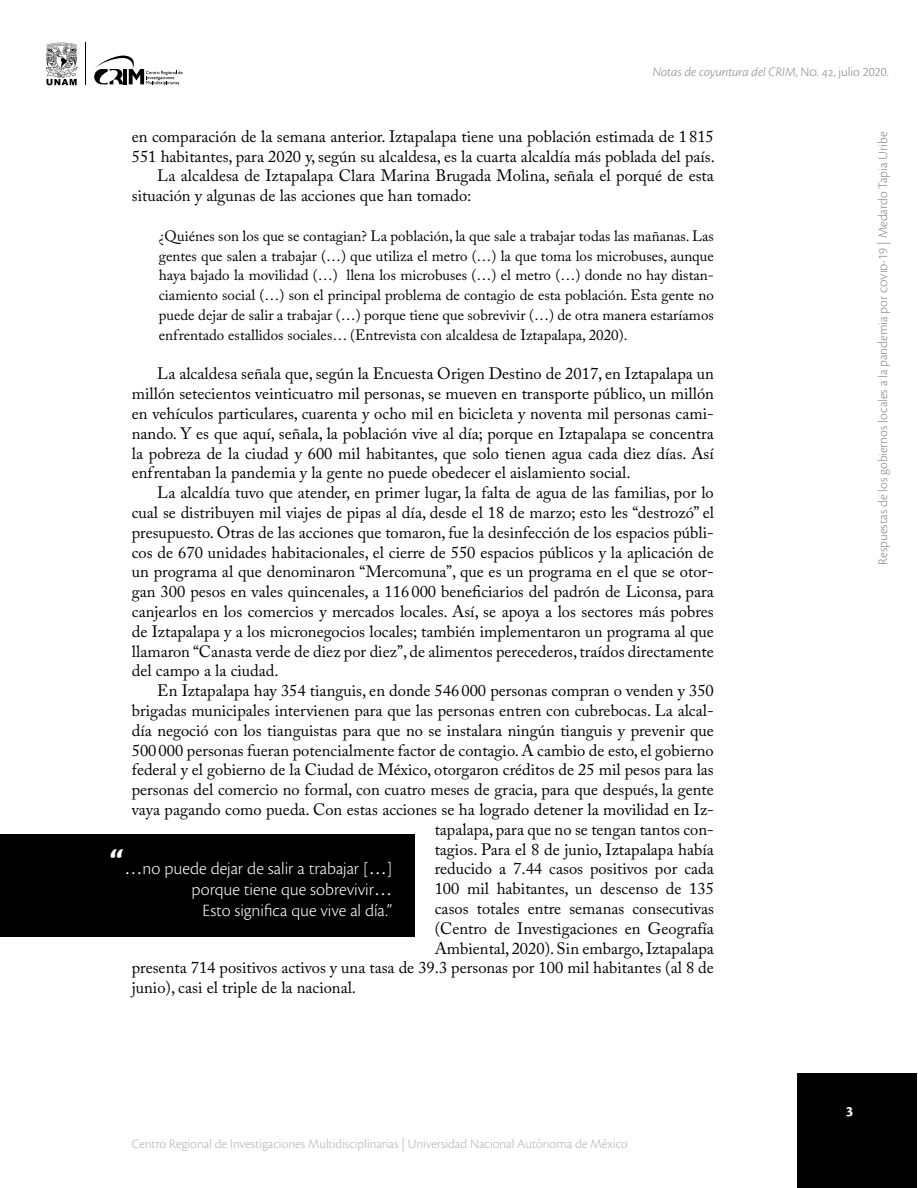
<style>
.page{position:relative;width:918px;height:1188px;background:#fff}
.page>*{position:absolute;margin:0;border:0;box-sizing:border-box;transform-origin:0 0}
.t1{font:300 18px/21.3px "Cronos Pro";letter-spacing:-.005em;color:#fff;text-align:right}
.t2{font:16.5px/19.8px "Adobe Caslon Pro";color:#000;text-align:justify}
.t3{font:15px/19.8px "Adobe Caslon Pro";color:#000;text-align:justify}
.t4{font:700 15px "Cronos Pro";color:#fff}
.t5{font:300 13.5px "Cronos Pro";letter-spacing:-.005em;color:#b3b2b2}
.t6{font:300 13.5px "Cronos Pro";color:#878787}
.t7{font:italic 300 13.5px "Cronos Pro";letter-spacing:-.005em;color:#878787}
.s1{font-style:normal}
.s2{font-weight:700;font-size:36px}
.s3{font-family:"Arno Pro";font-weight:400}
</style>
<div class="page">
<div style="left:798px;top:1073px;width:119px;height:115px;background:#000"></div>
<svg style="left:46px;top:43px;width:32px;height:42px"></svg>
<svg style="left:94px;top:56px;width:89px;height:29px"></svg>
<hr style="left:85px;top:43px;width:1px;height:42px;background:#000">
<div style="left:0;top:835px;width:414px;height:102px;background:#000"></div>
<p class="t7" style="left:653px;top:65px;width:237px">Notas de coyuntura del CRIM<span class="s1">, No. 42, julio 2020.</span></p>
<p class="t2" style="left:132px;top:126px;width:584px">en comparación de la semana anterior. Iztapalapa tiene una población estimada de 1815</p>
<p class="t2" style="left:132px;top:146px;width:585px">551 habitantes, para 2020 y, según su alcaldesa, es la cuarta alcaldía más poblada del país.</p>
<p class="t2" style="left:157px;top:166px;width:558px">La alcaldesa de Iztapalapa Clara Marina Brugada Molina, señala el porqué de esta</p>
<p class="t2" style="left:132px;top:186px;width:341px">situación y algunas de las acciones que han tomado:</p>
<p class="t3" style="left:159px;top:226px;width:557px">¿Quiénes son los que se contagian? La población, la que sale a trabajar todas las mañanas. Las gentes que salen a trabajar (…) que utiliza el metro (…) la que toma los microbuses, aunque haya bajado la movilidad (…) llena los microbuses (…) el metro (…) donde no hay distan&shy;ciamiento social (…) son el principal problema de contagio de esta población. Esta gente no puede dejar de salir a trabajar (…) porque tiene que sobrevivir (…) de otra manera estaríamos enfrentado estallidos sociales… (Entrevista con alcaldesa de Iztapalapa, 2020).</p>
<p class="t2" style="left:132px;top:364px;width:584px;text-indent:26px">La alcaldesa señala que, según la Encuesta Origen Destino de 2017, en Iztapalapa un millón setecientos veinticuatro mil personas, se mueven en transporte público, un millón en vehículos particulares, cuarenta y ocho mil en bicicleta y noventa mil personas cami&shy;nando. Y es que aquí, señala, la población vive al día; porque en Iztapalapa se concentra la pobreza de la ciudad y 600 mil habitantes, que solo tienen agua cada diez días. Así enfrentaban la pandemia y la gente no puede obedecer el aislamiento social.</p>
<p class="t2" style="left:132px;top:483px;width:584px;text-indent:26px">La alcaldía tuvo que atender, en primer lugar, la falta de agua de las familias, por lo cual se distribuyen mil viajes de pipas al día, desde el 18 de marzo; esto les “destrozó” el presupuesto. Otras de las acciones que tomaron, fue la desinfección de los espacios públi&shy;cos de 670 unidades habitacionales, el cierre de 550 espacios públicos y la aplicación de un programa al que denominaron “Mercomuna”, que es un programa en el que se otor&shy;gan 300 pesos en vales quincenales, a 116000 beneficiarios del padrón de Liconsa, para canjearlos en los comercios y mercados locales. Así, se apoya a los sectores más pobres de Iztapalapa y a los micronegocios locales; también implementaron un programa al que llamaron “Canasta verde de diez por diez”, de alimentos perecederos, traídos directamente del campo a la ciudad.</p>
<p class="t2" style="left:157px;top:681px;width:558px">En Iztapalapa hay 354 tianguis, en donde 546 000 personas compran o venden y 350</p>
<p class="t2" style="left:132px;top:700px;width:584px">brigadas municipales intervienen para que las personas entren con cubrebocas. La alcal-</p>
<p class="t2" style="left:132px;top:720px;width:584px">día negoció con los tianguistas para que no se instalara ningún tianguis y prevenir que</p>
<p class="t2" style="left:132px;top:740px;width:584px">500000 personas fueran potencialmente factor de contagio. A cambio de esto, el gobierno</p>
<p class="t2" style="left:132px;top:760px;width:584px">federal y el gobierno de la Ciudad de México, otorgaron créditos de 25 mil pesos para las</p>
<p class="t2" style="left:132px;top:780px;width:584px">personas del comercio no formal, con cuatro meses de gracia, para que después, la gente</p>
<p class="t2" style="left:132px;top:799px;width:584px">vaya pagando como pueda. Con estas acciones se ha logrado detener la movilidad en Iz-</p>
<p class="t2" style="left:435px;top:819px;width:281px">tapalapa, para que no se tengan tantos con-</p>
<p class="t2" style="left:435px;top:839px;width:281px">tagios. Para el 8 de junio, Iztapalapa había</p>
<p class="t2" style="left:435px;top:859px;width:281px">reducido a 7.44 casos positivos por cada</p>
<p class="t2" style="left:435px;top:879px;width:281px">100 mil habitantes, un descenso de 135</p>
<p class="t2" style="left:435px;top:898px;width:281px">casos totales entre semanas consecutivas</p>
<p class="t2" style="left:435px;top:918px;width:281px">(Centro de Investigaciones en Geografía</p>
<p class="t2" style="left:435px;top:938px;width:281px">Ambiental, 2020). Sin embargo, Iztapalapa</p>
<p class="t2" style="left:132px;top:958px;width:584px">presenta 714 positivos activos y una tasa de 39.3 personas por 100 mil habitantes (al 8 de</p>
<p class="t2" style="left:132px;top:978px;width:226px">junio), casi el triple de la nacional.</p>
<p class="t1" style="left:110px;top:857px;width:284px"><span class="s2">“</span><span class="s3">…</span>no puede dejar de salir a trabajar [<span class="s3">…</span>] porque tiene que sobrevivir<span class="s3">…<br></span>Esto significa que vive al día.”</p>
<p class="t5" style="left:132px;top:1136px;width:498px">Centro Regional de Investigaciones Multidisciplinarias | Universidad Nacional Autónoma de México</p>
<p class="t6" style="left:875px;top:565px;width:434px;rotate:-90deg">Respuestas de los gobiernos locales a la pandemia por covid-19 | Medardo Tapia Uribe</p>
<p class="t4" style="left:846px;top:1103px;width:9px">3</p>
</div>
